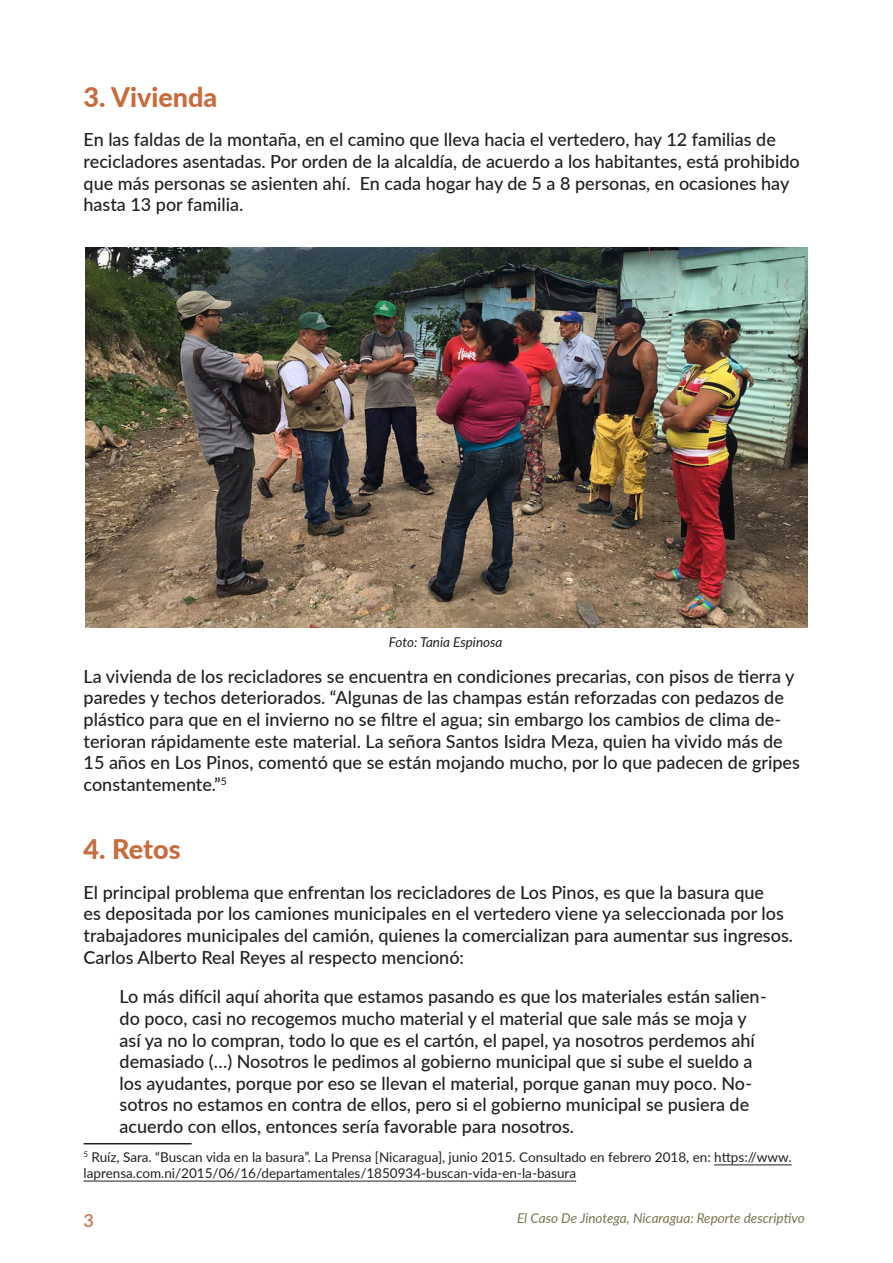
<style>
.page{position:relative;width:893px;height:1263px;background:#fff}
.page>*{position:absolute;margin:0;border:0;box-sizing:border-box;transform-origin:0 0}
.t1{font:800 27px "Lato";color:#c86b3d}
.t2{font:500 18px/21.6px "Lato";color:#231f20}
.t3{font:500 18px "Lato";color:#c86b3d}
.t4{font:13.5px/16.2px "Lato";color:#231f20}
.t5{font:italic 13.5px "Lato";color:#77754b}
.t6{font:italic 13.5px "Lato";color:#231f20}
</style>
<div class="page">
<hr style="left:84px;top:1143px;width:108px;height:1px;background:#231f20">
<hr style="left:714px;top:1164px;width:78px;height:1px;background:#231f20">
<hr style="left:84px;top:1181px;width:492px;height:1px;background:#231f20">
<img style="left:85px;top:248px;width:723px;height:380px">
<h1 class="t1" style="left:84px;top:87px;width:135px">3. Vivienda</h1>
<p class="t2" style="left:84px;top:128px;width:718px">En las faldas de la montaña, en el camino que lleva hacia el vertedero, hay 12 familias de recicladores asentadas. Por orden de la alcaldía, de acuerdo a los habitantes, está prohibido que más personas se asienten ahí. En cada hogar hay de 5 a 8 personas, en ocasiones hay hasta 13 por familia.</p>
<p class="t6" style="left:389px;top:637px;width:115px">Foto: Tania Espinosa</p>
<p class="t2" style="left:84px;top:665px;width:718px">La vivienda de los recicladores se encuentra en condiciones precarias, con pisos de tierra y paredes y techos deteriorados. “Algunas de las champas están reforzadas con pedazos de plástico para que en el invierno no se filtre el agua; sin embargo los cambios de clima de&shy;terioran rápidamente este material. La señora Santos Isidra Meza, quien ha vivido más de 15 años en Los Pinos, comentó que se están mojando mucho, por lo que padecen de gripes constantemente.”<sup>5</sup></p>
<h1 class="t1" style="left:84px;top:839px;width:99px">4. Retos</h1>
<p class="t2" style="left:84px;top:883px;width:711px">El principal problema que enfrentan los recicladores de Los Pinos, es que la basura que<br>es depositada por los camiones municipales en el vertedero viene ya seleccionada por los trabajadores municipales del camión, quienes la comercializan para aumentar sus ingresos.<br>Carlos Alberto Real Reyes al respecto mencionó:</p>
<p class="t2" style="left:120px;top:985px;width:649px">Lo más difícil aquí ahorita que estamos pasando es que los materiales están salien&shy;do poco, casi no recogemos mucho material y el material que sale más se moja y así ya no lo compran, todo lo que es el cartón, el papel, ya nosotros perdemos ahí demasiado (…) Nosotros le pedimos al gobierno municipal que si sube el sueldo a los ayudantes, porque por eso se llevan el material, porque ganan muy poco. No&shy;sotros no estamos en contra de ellos, pero si el gobierno municipal se pusiera de acuerdo con ellos, entonces sería favorable para nosotros.</p>
<p class="t4" style="left:84px;top:1148px;width:709px"><sup>5</sup> Ruíz, Sara. “Buscan vida en la basura”. La Prensa [Nicaragua], junio 2015. Consultado en febrero 2018, en: https://www. laprensa.com.ni/2015/06/16/departamentales/1850934-buscan-vida-en-la-basura</p>
<p class="t3" style="left:84px;top:1207px;width:12px">3</p>
<p class="t5" style="left:517px;top:1208px;width:289px">El Caso De Jinotega, Nicaragua: Reporte descriptivo</p>
</div>
